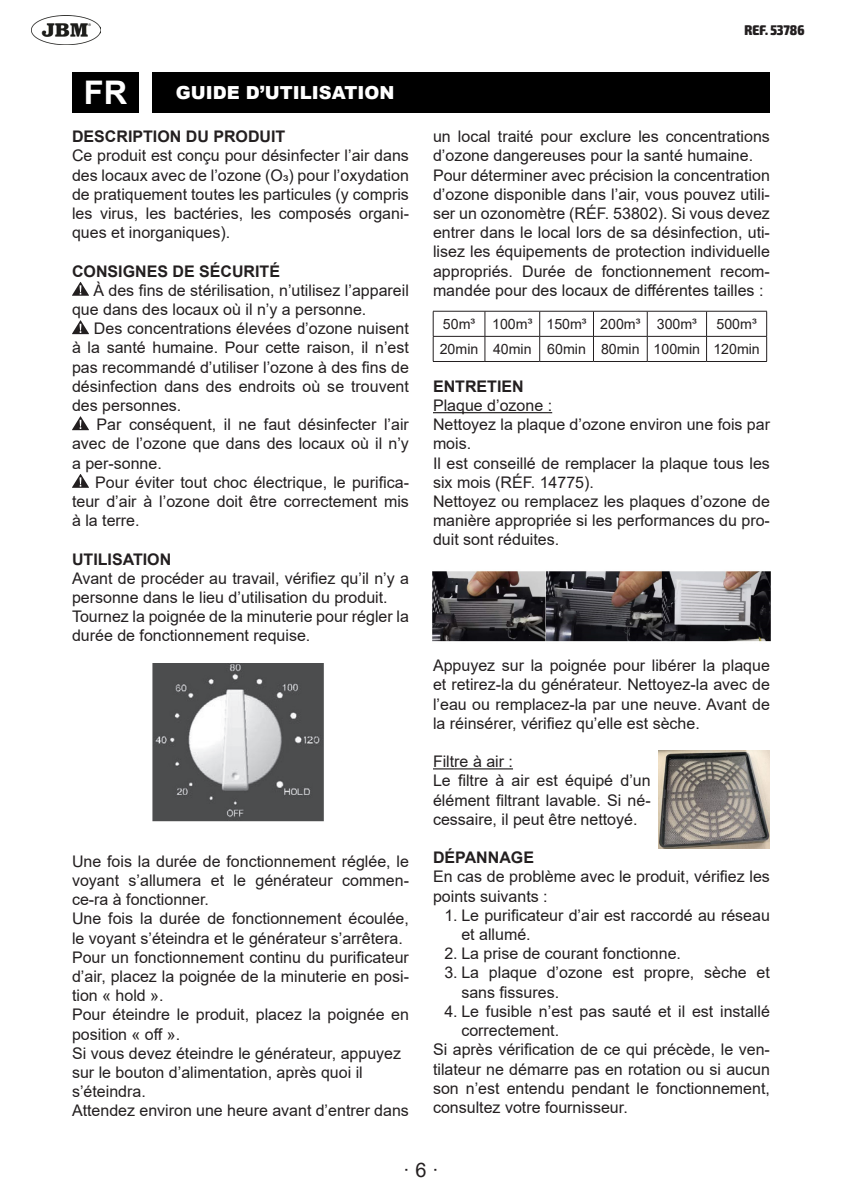
<style>
.page{position:relative;width:842px;height:1191px;background:#fff}
.page>*{position:absolute;margin:0;border:0;box-sizing:border-box;transform-origin:0 0}
.t1{font:700 32.6px "Arial";color:#fff}
.t2{font:20px "Arial";color:#231f20}
.t3{font:900 18px "Arial";color:#fff}
.Estilo_de_párrafo_3{font:16px/19.2px "Arial";color:#231f20}
.Estilo_de_párrafo_3-2{font:700 16px "Arial";color:#231f20}
.Paràgraf{font:14.2px "Arial";color:#231f20}
.t4{font:900 condensed 14px "Exo 2";color:#231f20}
</style>
<div class="page">
<img style="left:32px;top:16px;width:69px;height:28px">
<div style="left:72px;top:72px;width:67px;height:41px;background:#000"></div>
<div style="left:153px;top:72px;width:617px;height:41px;background:#000"></div>
<svg style="left:72px;top:282px;width:17px;height:14px"></svg>
<svg style="left:72px;top:320px;width:17px;height:14px"></svg>
<svg style="left:72px;top:416px;width:17px;height:14px"></svg>
<svg style="left:72px;top:474px;width:17px;height:14px"></svg>
<img style="left:152px;top:664px;width:172px;height:158px">
<hr style="left:433px;top:412px;width:119px;height:1px;background:#231f20">
<hr style="left:433px;top:768px;width:80px;height:1px;background:#231f20">
<img style="left:433px;top:571px;width:337px;height:71px">
<hr style="left:433px;top:311px;width:52px;height:1px;background:#231f20">
<hr style="left:485px;top:311px;width:55px;height:1px;background:#231f20">
<hr style="left:540px;top:311px;width:53px;height:1px;background:#231f20">
<hr style="left:593px;top:311px;width:54px;height:1px;background:#231f20">
<hr style="left:647px;top:311px;width:59px;height:1px;background:#231f20">
<hr style="left:706px;top:311px;width:61px;height:1px;background:#231f20">
<hr style="left:433px;top:336px;width:52px;height:1px;background:#231f20">
<svg style="left:433px;top:311px;width:1px;height:50px"></svg>
<hr style="left:485px;top:336px;width:55px;height:1px;background:#231f20">
<svg style="left:485px;top:311px;width:1px;height:50px"></svg>
<hr style="left:540px;top:336px;width:53px;height:1px;background:#231f20">
<svg style="left:539px;top:311px;width:1px;height:50px"></svg>
<hr style="left:593px;top:336px;width:54px;height:1px;background:#231f20">
<svg style="left:593px;top:311px;width:1px;height:50px"></svg>
<hr style="left:647px;top:336px;width:59px;height:1px;background:#231f20">
<svg style="left:647px;top:311px;width:1px;height:50px"></svg>
<hr style="left:706px;top:336px;width:61px;height:1px;background:#231f20">
<svg style="left:706px;top:311px;width:1px;height:50px"></svg>
<svg style="left:766px;top:311px;width:1px;height:50px"></svg>
<hr style="left:433px;top:361px;width:52px;height:1px;background:#231f20">
<hr style="left:485px;top:361px;width:55px;height:1px;background:#231f20">
<hr style="left:540px;top:361px;width:53px;height:1px;background:#231f20">
<hr style="left:593px;top:361px;width:54px;height:1px;background:#231f20">
<hr style="left:647px;top:361px;width:59px;height:1px;background:#231f20">
<hr style="left:706px;top:361px;width:61px;height:1px;background:#231f20">
<img style="left:658px;top:750px;width:112px;height:98px">
<p class="t1" style="left:84px;top:69px;width:45px">FR</p>
<p class="t3" style="left:176px;top:80px;width:220px">GUIDE D’UTILISATION</p>
<p class="Estilo_de_párrafo_3-2" style="left:72px;top:125px;width:215px">DESCRIPTION DU PRODUIT</p>
<p class="Estilo_de_párrafo_3" style="left:72px;top:146px;width:338px;text-align:justify">Ce produit est conçu pour désinfecter l’air dans des locaux avec de l’ozone (O3) pour l’oxydation de pratiquement toutes les particules (y compris les virus, les bactéries, les composés organi&shy;ques et inorganiques).</p>
<p class="Estilo_de_párrafo_3-2" style="left:72px;top:260px;width:210px">CONSIGNES DE SÉCURITÉ</p>
<p class="Estilo_de_párrafo_3" style="left:72px;top:280px;width:338px;text-indent:21px">À des fins de stérilisation, n’utilisez l’appareil que dans des locaux où il n’y a personne.</p>
<p class="Estilo_de_párrafo_3" style="left:72px;top:319px;width:338px;text-align:justify;text-indent:22px">Des concentrations élevées d’ozone nuisent à la santé humaine. Pour cette raison, il n’est pas recommandé d’utiliser l’ozone à des fins de désinfection dans des endroits où se trouvent des personnes.</p>
<p class="Estilo_de_párrafo_3" style="left:72px;top:415px;width:338px;text-align:justify;text-indent:25px">Par conséquent, il ne faut désinfecter l’air avec de l’ozone que dans des locaux où il n’y a per-sonne.</p>
<p class="Estilo_de_párrafo_3" style="left:72px;top:472px;width:338px;text-align:justify;text-indent:23px">Pour éviter tout choc électrique, le purifica&shy;teur d’air à l’ozone doit être correctement mis à la terre.</p>
<p class="Estilo_de_párrafo_3-2" style="left:72px;top:548px;width:101px">UTILISATION</p>
<p class="Estilo_de_párrafo_3" style="left:72px;top:568px;width:338px">Avant de procéder au travail, vérifiez qu’il n’y a personne dans le lieu d’utilisation du produit.</p>
<p class="Estilo_de_párrafo_3" style="left:72px;top:607px;width:338px">Tournez la poignée de la minuterie pour régler la durée de fonctionnement requise.</p>
<p class="Estilo_de_párrafo_3" style="left:72px;top:851px;width:338px;text-align:justify">Une fois la durée de fonctionnement réglée, le voyant s’allumera et le générateur commen&shy;ce-ra à fonctionner.</p>
<p class="Estilo_de_párrafo_3" style="left:72px;top:909px;width:338px">Une fois la durée de fonctionnement écoulée, le voyant s’éteindra et le générateur s’arrêtera.</p>
<p class="Estilo_de_párrafo_3" style="left:72px;top:947px;width:338px;text-align:justify">Pour un fonctionnement continu du purificateur d’air, placez la poignée de la minuterie en posi&shy;tion « hold ».</p>
<p class="Estilo_de_párrafo_3" style="left:72px;top:1005px;width:338px">Pour éteindre le produit, placez la poignée en position « off ».</p>
<p class="Estilo_de_párrafo_3" style="left:72px;top:1043px;width:331px">Si vous devez éteindre le générateur, appuyez</p>
<p class="Estilo_de_párrafo_3" style="left:72px;top:1062px;width:292px">sur le bouton d’alimentation, après quoi il</p>
<p class="Estilo_de_párrafo_3" style="left:72px;top:1082px;width:75px">s’éteindra.</p>
<p class="Estilo_de_párrafo_3" style="left:72px;top:1101px;width:338px">Attendez environ une heure avant d’entrer dans</p>
<p class="t4" style="left:744px;top:21px;width:61px">REF. 53786</p>
<p class="Estilo_de_párrafo_3" style="left:433px;top:127px;width:338px">un local traité pour exclure les concentrations d’ozone dangereuses pour la santé humaine.</p>
<p class="Estilo_de_párrafo_3" style="left:433px;top:165px;width:338px">Pour déterminer avec précision la concentration</p>
<p class="Estilo_de_párrafo_3" style="left:433px;top:184px;width:338px;text-align:justify">d’ozone disponible dans l’air, vous pouvez utili&shy;ser un ozonomètre (RÉF. 53802). Si vous devez entrer dans le local lors de sa désinfection, uti&shy;lisez les équipements de protection individuelle appropriés. Durée de fonctionnement recom&shy;mandée pour des locaux de différentes tailles :</p>
<p class="Paràgraf" style="left:443px;top:314px;width:34px">50m³</p>
<p class="Paràgraf" style="left:492px;top:314px;width:42px">100m³</p>
<p class="Paràgraf" style="left:546px;top:314px;width:42px">150m³</p>
<p class="Paràgraf" style="left:600px;top:314px;width:42px">200m³</p>
<p class="Paràgraf" style="left:657px;top:314px;width:42px">300m³</p>
<p class="Paràgraf" style="left:716px;top:314px;width:42px">500m³</p>
<p class="Paràgraf" style="left:440px;top:339px;width:40px">20min</p>
<p class="Paràgraf" style="left:493px;top:339px;width:40px">40min</p>
<p class="Paràgraf" style="left:547px;top:339px;width:40px">60min</p>
<p class="Paràgraf" style="left:601px;top:339px;width:40px">80min</p>
<p class="Paràgraf" style="left:654px;top:339px;width:48px">100min</p>
<p class="Paràgraf" style="left:713px;top:339px;width:48px">120min</p>
<p class="Estilo_de_párrafo_3-2" style="left:433px;top:375px;width:92px">ENTRETIEN</p>
<p class="Estilo_de_párrafo_3" style="left:433px;top:396px;width:121px">Plaque d’ozone :</p>
<p class="Estilo_de_párrafo_3" style="left:433px;top:415px;width:338px">Nettoyez la plaque d’ozone environ une fois par mois.</p>
<p class="Estilo_de_párrafo_3" style="left:433px;top:453px;width:338px">Il est conseillé de remplacer la plaque tous les six mois (RÉF. 14775).</p>
<p class="Estilo_de_párrafo_3" style="left:433px;top:492px;width:338px;text-align:justify">Nettoyez ou remplacez les plaques d’ozone de manière appropriée si les performances du pro&shy;duit sont réduites.</p>
<p class="Estilo_de_párrafo_3" style="left:433px;top:656px;width:338px;text-align:justify">Appuyez sur la poignée pour libérer la plaque et retirez-la du générateur. Nettoyez-la avec de l’eau ou remplacez-la par une neuve. Avant de la réinsérer, vérifiez qu’elle est sèche.</p>
<p class="Estilo_de_párrafo_3" style="left:433px;top:752px;width:82px">Filtre à air :</p>
<p class="Estilo_de_párrafo_3" style="left:433px;top:771px;width:219px;text-align:justify">Le filtre à air est équipé d’un élément filtrant lavable. Si né&shy;cessaire, il peut être nettoyé.</p>
<p class="Estilo_de_párrafo_3-2" style="left:433px;top:846px;width:103px">DÉPANNAGE</p>
<p class="Estilo_de_párrafo_3" style="left:433px;top:867px;width:338px">En cas de problème avec le produit, vérifiez les points suivants :</p>
<p class="Estilo_de_párrafo_3" style="left:461px;top:905px;width:310px;text-indent:-17px">1. Le purificateur d’air est raccordé au réseau et allumé.</p>
<p class="Estilo_de_párrafo_3" style="left:444px;top:944px;width:238px">2. La prise de courant fonctionne.</p>
<p class="Estilo_de_párrafo_3" style="left:461px;top:963px;width:310px;text-indent:-17px">3. La plaque d’ozone est propre, sèche et sans fissures.</p>
<p class="Estilo_de_párrafo_3" style="left:461px;top:1001px;width:310px;text-indent:-17px">4. Le fusible n’est pas sauté et il est installé correctement.</p>
<p class="Estilo_de_párrafo_3" style="left:433px;top:1040px;width:338px;text-align:justify">Si après vérification de ce qui précède, le ven&shy;tilateur ne démarre pas en rotation ou si aucun son n’est entendu pendant le fonctionnement, consultez votre fournisseur.</p>
<p class="t2" style="left:403px;top:1156px;width:37px">· 6 ·</p>
</div>
